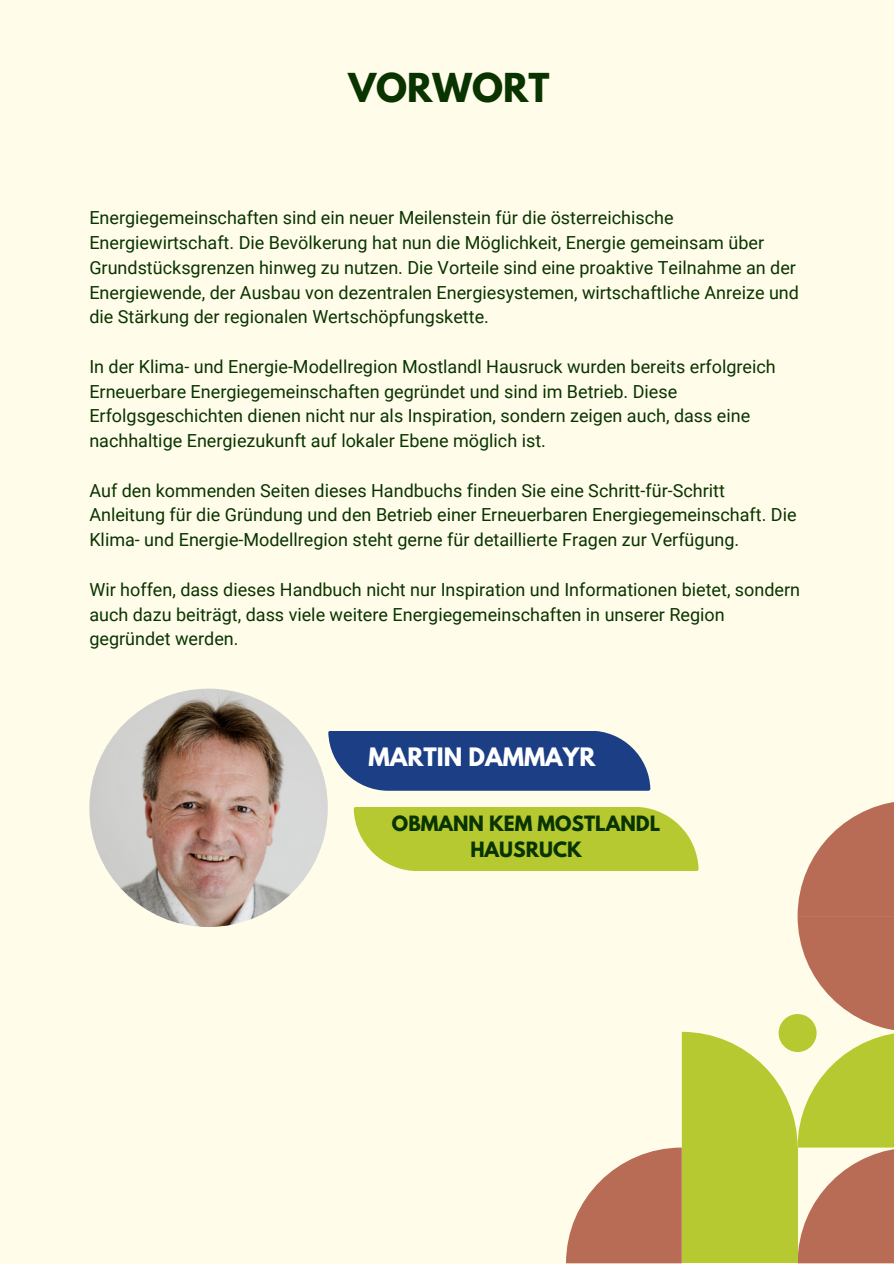
<style>
.page{position:relative;width:894px;height:1264px;background:#fff}
.page>*{position:absolute;margin:0;border:0;box-sizing:border-box;transform-origin:0 0}
.t1{font:700 35.25px "League Spartan";color:#093400}
.t2{font:700 22.5px "League Spartan";color:#fff}
.t3{font:700 18.75px/26.1px "League Spartan";color:#093400;text-align:center}
.t4{font:18px/24.8px "Roboto";color:#093400}
</style>
<div class="page">
<div style="left:0;top:0;width:893px;height:1263px;background:#fffdea"></div>
<svg style="left:328px;top:731px;width:322px;height:59px;background:#2c4c8c"></svg>
<svg style="left:353px;top:802px;width:540px;height:461px"></svg>
<img style="left:89px;top:688px;width:239px;height:239px;border-radius:50%">
<h1 class="t1" style="left:348px;top:71px;width:202px">VORWORT</h1>
<p class="t4" style="left:89px;top:206px;width:711px">Energiegemeinschaften sind ein neuer Meilenstein für die österreichische Energiewirtschaft. Die Bevölkerung hat nun die Möglichkeit, Energie gemeinsam über Grundstücksgrenzen hinweg zu nutzen. Die Vorteile sind eine proaktive Teilnahme an der Energiewende, der Ausbau von dezentralen Energiesystemen, wirtschaftliche Anreize und die Stärkung der regionalen Wertschöpfungskette.</p>
<p class="t4" style="left:89px;top:354px;width:687px">In der Klima- und Energie-Modellregion Mostlandl Hausruck wurden bereits erfolgreich Erneuerbare Energiegemeinschaften gegründet und sind im Betrieb. Diese Erfolgsgeschichten dienen nicht nur als Inspiration, sondern zeigen auch, dass eine nachhaltige Energiezukunft auf lokaler Ebene möglich ist.</p>
<p class="t4" style="left:89px;top:478px;width:708px">Auf den kommenden Seiten dieses Handbuchs finden Sie eine Schritt-für-Schritt<br>Anleitung für die Gründung und den Betrieb einer Erneuerbaren Energiegemeinschaft. Die<br>Klima- und Energie-Modellregion steht gerne für detaillierte Fragen zur Verfügung.</p>
<p class="t4" style="left:89px;top:577px;width:712px">Wir hoffen, dass dieses Handbuch nicht nur Inspiration und Informationen bietet, sondern auch dazu beiträgt, dass viele weitere Energiegemeinschaften in unserer Region gegründet werden.</p>
<p class="t2" style="left:368px;top:746px;width:228px">MARTIN DAMMAYR</p>
<p class="t3" style="left:392px;top:812px;width:270px">OBMANN KEM MOSTLANDL<br>HAUSRUCK</p>
</div>
